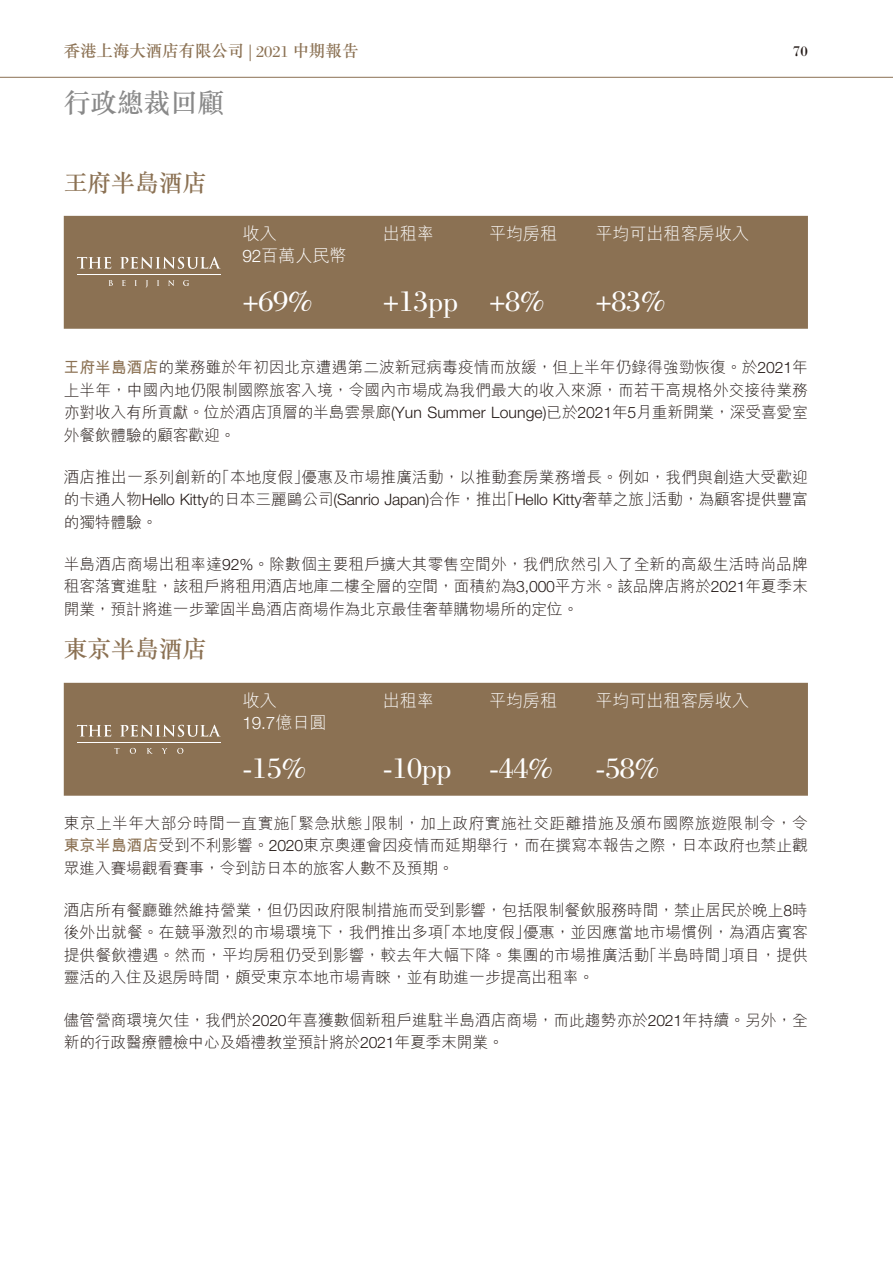
<style>
.page{position:relative;width:893px;height:1263px;background:#fff}
.page>*{position:absolute;margin:0;border:0;box-sizing:border-box;transform-origin:0 0}
.t1{font:30px "Bodoni Std";letter-spacing:-.01em;color:#fff}
.t2{font:27px "M Sung HK Medium E Ten B5 H";letter-spacing:-.01em;color:#898989}
.t3{font:24px "M Sung HK Medium E Ten B5 H";letter-spacing:-.01em;color:#8b7153}
.t4{font:17.25px/22.5px "M Hei HK Light E Ten B5 H";letter-spacing:-.01em;color:#fff}
.t5{font:300 17.25px "Helvetica Neue LT Std";color:#fff}
.t6{font:16.5px "M Sung HK Medium E Ten B5 H";letter-spacing:-.005em;color:#8b7153}
.t7{font:15.75px/22.5px "M Hei HK Light E Ten B5 H";letter-spacing:-.01em;color:#231916;text-align:justify}
.t8{font:15px "Bodoni Std";color:#231916}
.s1{font-family:"Bodoni Std"}
.s2{font-family:"Helvetica Neue LT Std";font-weight:300}
.s3{font-family:"M Hei HK Bold E Ten B5 H";color:#8b7153}
.s4{font-family:"M Hei HK Light E Ten B5 H";font-weight:400}
</style>
<div class="page">
<hr style="left:0;top:77px;width:893px;height:1px;background:#8b7153">
<div style="left:64px;top:216px;width:744px;height:113px;background:#8b7153"></div>
<div style="left:74px;top:242px;width:150px;height:60px;background:#8b7153"></div>
<svg style="left:109px;top:280px;width:4px;height:6px"></svg>
<svg style="left:122px;top:280px;width:4px;height:6px"></svg>
<svg style="left:135px;top:280px;width:2px;height:6px"></svg>
<svg style="left:145px;top:280px;width:3px;height:8px"></svg>
<svg style="left:157px;top:280px;width:2px;height:6px"></svg>
<svg style="left:168px;top:280px;width:6px;height:6px"></svg>
<svg style="left:183px;top:280px;width:6px;height:6px"></svg>
<svg style="left:77px;top:257px;width:34px;height:12px"></svg>
<svg style="left:120px;top:257px;width:101px;height:12px"></svg>
<hr style="left:77px;top:274px;width:144px;height:1px;background:#fff">
<div style="left:64px;top:683px;width:744px;height:113px;background:#8b7153"></div>
<div style="left:74px;top:709px;width:150px;height:60px;background:#8b7153"></div>
<svg style="left:77px;top:725px;width:34px;height:11px"></svg>
<svg style="left:120px;top:725px;width:101px;height:12px"></svg>
<svg style="left:114px;top:748px;width:5px;height:6px"></svg>
<svg style="left:130px;top:748px;width:6px;height:6px"></svg>
<svg style="left:147px;top:748px;width:6px;height:6px"></svg>
<svg style="left:162px;top:748px;width:5px;height:6px"></svg>
<svg style="left:177px;top:748px;width:6px;height:6px"></svg>
<hr style="left:77px;top:742px;width:144px;height:1px;background:#fff">
<p class="t6" style="left:64px;top:45px;width:296px">香港上海大酒店有限公司 <span class="s1">| 2021</span> 中期報告</p>
<p class="t8" style="left:793px;top:45px;width:16px">70</p>
<h2 class="t2" style="left:64px;top:93px;width:162px">行政總裁回顧</h2>
<h3 class="t3" style="left:64px;top:173px;width:144px">王府半島酒店</h3>
<p class="t4" style="left:242px;top:224px;width:106px">收入<br><span class="s2">92</span>百萬人民幣</p>
<p class="t4" style="left:383px;top:224px;width:53px">出租率</p>
<p class="t4" style="left:489px;top:224px;width:70px">平均房租</p>
<p class="t4" style="left:595px;top:224px;width:155px">平均可出租客房收入</p>
<h1 class="t1" style="left:242px;top:289px;width:72px">+69%</h1>
<h1 class="t1" style="left:383px;top:289px;width:164px">+13pp +8%</h1>
<h1 class="t1" style="left:595px;top:289px;width:72px">+83%</h1>
<p class="t7" style="left:64px;top:358px;width:746px"><span class="s3">王府半島酒店</span>的業務雖於年初因北京遭遇第二波新冠病毒疫情而放緩，但上半年仍錄得強勁恢復。於<span class="s2">2021</span>年上半年，中國內地仍限制國際旅客入境，令國內市場成為我們最大的收入來源，而若干高規格外交接待業務亦對收入有所貢獻。位於酒店頂層的半島雲景廊<span class="s2">(Yun Summer Lounge)</span>已於<span class="s2">2021</span>年<span class="s2">5</span>月重新開業，深受喜愛室外餐飲體驗的顧客歡迎。</p>
<p class="t7" style="left:64px;top:467px;width:746px">酒店推出一系列創新的「本地度假」優惠及市場推廣活動，以推動套房業務增長。例如，我們與創造大受歡迎的卡通人物<span class="s2">Hello Kitty</span>的日本三麗鷗公司<span class="s2">(Sanrio Japan)</span>合作，推出「<span class="s2">Hello Kitty</span>奢華之旅」活動，為顧客提供豐富的獨特體驗。</p>
<p class="t7" style="left:64px;top:554px;width:746px">半島酒店商場出租率達<span class="s2">92%</span>。除數個主要租戶擴大其零售空間外，我們欣然引入了全新的高級生活時尚品牌租客落實進駐，該租戶將租用酒店地庫二樓全層的空間，面積約為<span class="s2">3,000</span>平方米。該品牌店將於<span class="s2">2021</span>年夏季末開業，預計將進一步鞏固半島酒店商場作為北京最佳奢華購物場所的定位。</p>
<h3 class="t3" style="left:64px;top:640px;width:144px">東京半島酒店</h3>
<p class="t4" style="left:242px;top:691px;width:36px">收入</p>
<p class="t5" style="left:242px;top:717px;width:86px">19.7<span class="s4">億日圓</span></p>
<p class="t4" style="left:383px;top:691px;width:53px">出租率</p>
<p class="t4" style="left:489px;top:691px;width:70px">平均房租</p>
<p class="t4" style="left:595px;top:691px;width:155px">平均可出租客房收入</p>
<h1 class="t1" style="left:242px;top:756px;width:66px">-15%</h1>
<h1 class="t1" style="left:383px;top:756px;width:70px">-10pp</h1>
<h1 class="t1" style="left:489px;top:756px;width:66px">-44%</h1>
<h1 class="t1" style="left:595px;top:756px;width:66px">-58%</h1>
<p class="t7" style="left:64px;top:814px;width:746px">東京上半年大部分時間一直實施「緊急狀態」限制，加上政府實施社交距離措施及頒布國際旅遊限制令，令<span class="s3">東京半島酒店</span>受到不利影響。<span class="s2">2020</span>東京奧運會因疫情而延期舉行，而在撰寫本報告之際，日本政府也禁止觀眾進入賽場觀看賽事，令到訪日本的旅客人數不及預期。</p>
<p class="t7" style="left:64px;top:901px;width:746px">酒店所有餐廳雖然維持營業，但仍因政府限制措施而受到影響，包括限制餐飲服務時間，禁止居民於晚上<span class="s2">8</span>時後外出就餐。在競爭激烈的市場環境下，我們推出多項「本地度假」優惠，並因應當地市場慣例，為酒店賓客提供餐飲禮遇。然而，平均房租仍受到影響，較去年大幅下降。集團的市場推廣活動「半島時間」項目，提供靈活的入住及退房時間，頗受東京本地市場青睞，並有助進一步提高出租率。</p>
<p class="t7" style="left:64px;top:1010px;width:746px">儘管營商環境欠佳，我們於<span class="s2">2020</span>年喜獲數個新租戶進駐半島酒店商場，而此趨勢亦於<span class="s2">2021</span>年持續。另外，全新的行政醫療體檢中心及婚禮教堂預計將於<span class="s2">2021</span>年夏季末開業。</p>
</div>
